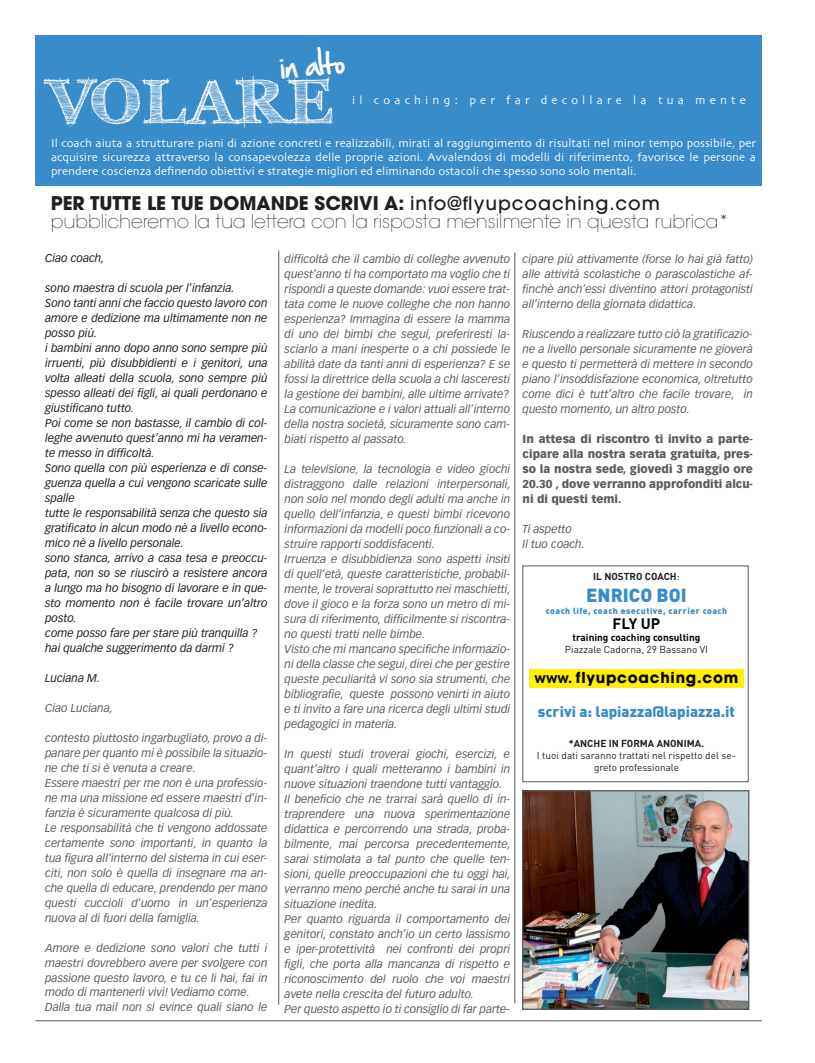
<style>
.page{position:relative;width:815px;height:1063px;background:#fff}
.page>*{position:absolute;margin:0;border:0;box-sizing:border-box;transform-origin:0 0}
.t1{font:700 62.5px "FFF Tusj";letter-spacing:.05em;color:#fff}
.t2{font:25px "Hand Of Sean";color:#fff}
.t3{font:200 18.75px/18.8px "Avant Garde";color:#231f20}
.t4{font:900 18.75px "DIN";color:#388cc9}
.t5{font:900 15px "DIN";color:#388cc9}
.t6{font:700 15px "Avant Garde";letter-spacing:.05em;color:#000}
.t7{font:700 15px "DIN";color:#000}
.t8{font:11.88px/14.2px "Skia";color:#fff;text-align:justify}
.t9{font:11.88px "Skia";letter-spacing:.35em;color:#fff}
.t10{font:italic 11.25px/15px "Vectora LH";color:#5d5d5e}
.t11{font:italic 11.25px/15px "Vectora LH";color:#231f20}
.t12{font:900 11.25px/15px "Vectora LH";color:#5d5d5e;text-align:justify}
.t13{font:10px/12px "DIN";color:#231f20;text-align:center}
.t14{font:700 10px "DIN";color:#231f20}
.t15{font:700 10px "DIN";color:#000}
.t16{font:900 8.75px "DIN";letter-spacing:.05em;color:#388cc9}
.s1{font-weight:700}
.s2{font-weight:500}
.s3{font-weight:400}
.s4{font-family:"DIN"}
</style>
<div class="page">
<div style="left:35px;top:35px;width:727px;height:151px;background:#388cc9"></div>
<hr style="left:35px;top:1020px;width:727px;height:1px;background:#57585a">
<hr style="left:515px;top:253px;width:1px;height:750px;background:#57585a">
<hr style="left:279px;top:250px;width:1px;height:755px;background:#57585a">
<div style="left:529px;top:669px;width:214px;height:18px;background:#fff101"></div>
<img style="left:524px;top:792px;width:223px;height:216px">
<div style="left:522px;top:790px;width:227px;height:220px;border:1px solid #57585a"></div>
<h2 class="t2" style="left:278px;top:46px;width:66px;rotate:-6deg">in alto</h2>
<h1 class="t1" style="left:48px;top:64px;width:286px">VOLARE</h1>
<p class="t9" style="left:352px;top:93px;width:395px">il coaching: per far decollare la tua mente</p>
<p class="t8" style="left:51px;top:136px;width:706px">Il coach aiuta a strutturare piani di azione concreti e realizzabili, mirati al raggiungimento di risultati nel minor tempo possibile, per acquisire sicurezza attraverso la consapevolezza delle proprie azioni. Avvalendosi di modelli di riferimento, favorisce le persone a prendere coscienza definendo obiettivi e strategie migliori ed eliminando ostacoli che spesso sono solo mentali.</p>
<h3 class="t3" style="left:51px;top:194px;width:680px"><span class="s1">PER TUTTE LE TUE DOMANDE SCRIVI A:</span> <span class="s2">info@flyupcoaching.com </span>pubblicheremo la tua lettera con la risposta mensilmente in questa rubrica*</h3>
<p class="t10" style="left:285px;top:252px;width:227px;text-align:justify">difficoltà che il cambio di colleghe avvenuto quest’anno ti ha comportato ma voglio che ti rispondi a queste domande: vuoi essere trat&shy;tata come le nuove colleghe che non hanno esperienza? Immagina di essere la mamma di uno dei bimbi che segui, preferiresti la&shy;sciarlo a mani inesperte o a chi possiede le abilità date da tanti anni di esperienza? E se fossi la direttrice della scuola a chi lasceresti la gestione dei bambini, alle ultime arrivate?<br>La comunicazione e i valori attuali all’interno della nostra società, sicuramente sono cam&shy;biati rispetto al passato.</p>
<p class="t10" style="left:285px;top:462px;width:228px">La televisione, la tecnologia e video giochi distraggono dalle relazioni interpersonali, non solo nel mondo degli adulti ma anche in quello dell’infanzia, e questi bimbi ricevono informazioni da modelli poco funzionali a co&shy;struire rapporti soddisfacenti.<br>Irruenza e disubbidienza sono aspetti insiti di quell’età, queste caratteristiche, probabil&shy;mente, le troverai soprattutto nei maschietti, dove il gioco e la forza sono un metro di mi&shy;sura di riferimento, difficilmente si riscontra&shy;no questi tratti nelle bimbe.<br>Visto che mi mancano specifiche informazio&shy;ni della classe che segui, direi che per gestire queste peculiarità vi sono sia strumenti, che bibliografie, queste possono venirti in aiuto e ti invito a fare una ricerca degli ultimi studi pedagogici in materia.</p>
<p class="t10" style="left:285px;top:747px;width:228px">In questi studi troverai giochi, esercizi, e quant’altro i quali metteranno i bambini in nuove situazioni traendone tutti vantaggio.<br>Il beneficio che ne trarrai sarà quello di in&shy;traprendere una nuova sperimentazione didattica e percorrendo una strada, proba&shy;bilmente, mai percorsa precedentemente, sarai stimolata a tal punto che quelle ten&shy;sioni, quelle preoccupazioni che tu oggi hai, verranno meno perché anche tu sarai in una situazione inedita.<br>Per quanto riguarda il comportamento dei genitori, constato anch’io un certo lassismo e iper-protettività nei confronti dei propri figli, che porta alla mancanza di rispetto e riconoscimento del ruolo che voi maestri avete nella crescita del futuro adulto.<br>Per questo aspetto io ti consiglio di far parte-</p>
<p class="t11" style="left:45px;top:250px;width:61px">Ciao coach,</p>
<p class="t11" style="left:45px;top:280px;width:224px">sono maestra di scuola per l’infanzia.<br>Sono tanti anni che faccio questo lavoro con amore e dedizione ma ultimamente non ne posso più.<br>i bambini anno dopo anno sono sempre più irruenti, più disubbidienti e i genitori, una volta alleati della scuola, sono sempre più spesso alleati dei figli, ai quali perdonano e giustificano tutto.<br>Poi come se non bastasse, il cambio di col&shy;leghe avvenuto quest’anno mi ha veramen&shy;te messo in difficoltà.<br>Sono quella con più esperienza e di conse&shy;guenza quella a cui vengono scaricate sulle spalle<br>tutte le responsabilità senza che questo sia gratificato in alcun modo nè a livello econo&shy;mico nè a livello personale.<br>sono stanca, arrivo a casa tesa e preoccu&shy;pata, non so se riuscirò a resistere ancora a lungo ma ho bisogno di lavorare e in que&shy;sto momento non è facile trovare un’altro posto.<br>come posso fare per stare più tranquilla ? hai qualche suggerimento da darmi ?</p>
<p class="t11" style="left:45px;top:670px;width:57px">Luciana M.</p>
<p class="t10" style="left:45px;top:700px;width:69px">Ciao Luciana,</p>
<p class="t10" style="left:45px;top:730px;width:224px">contesto piuttosto ingarbugliato, provo a di&shy;panare per quanto mi è possibile la situazio&shy;ne che ti si è venuta a creare.<br>Essere maestri per me non è una professio&shy;ne ma una missione ed essere maestri d’in&shy;fanzia è sicuramente qualcosa di più.<br>Le responsabilità che ti vengono addossate certamente sono importanti, in quanto la tua figura all’interno del sistema in cui eser&shy;citi, non solo è quella di insegnare ma an&shy;che quella di educare, prendendo per mano questi cuccioli d’uomo in un’esperienza nuova al di fuori della famiglia.</p>
<p class="t10" style="left:45px;top:940px;width:224px">Amore e dedizione sono valori che tutti i maestri dovrebbero avere per svolgere con passione questo lavoro, e tu ce li hai, fai in modo di mantenerli vivi! Vediamo come.<br>Dalla tua mail non si evince quali siano le</p>
<p class="t10" style="left:523px;top:252px;width:232px;text-align:justify">cipare più attivamente (forse lo hai già fatto) alle attività scolastiche o parascolastiche af&shy;finchè anch’essi diventino attori protagonisti all’interno della giornata didattica.</p>
<p class="t10" style="left:523px;top:327px;width:232px;text-align:justify">Riuscendo a realizzare tutto ciò la gratificazio&shy;ne a livello personale sicuramente ne gioverà e questo ti permetterà di mettere in secondo piano l’insoddisfazione economica, oltretutto come dici è tutt’altro che facile trovare, in questo momento, un altro posto.</p>
<p class="t12" style="left:523px;top:432px;width:232px">In attesa di riscontro ti invito a parte&shy;cipare alla nostra serata gratuita, pres&shy;so la nostra sede, giovedì 3 maggio ore 20.30 , dove verranno approfonditi alcu&shy;ni di questi temi.</p>
<p class="t10" style="left:523px;top:522px;width:64px">Ti aspetto<br>Il tuo coach.</p>
<p class="t14" style="left:593px;top:570px;width:88px">IL NOSTRO COACH<span class="s3">:</span></p>
<h3 class="t4" style="left:586px;top:583px;width:102px">Enrico Boi</h3>
<p class="t16" style="left:546px;top:604px;width:183px">coach life, coach esecutive, carrier coach</p>
<h3 class="t7" style="left:613px;top:613px;width:49px">FLY UP</h3>
<p class="t15" style="left:573px;top:630px;width:129px">training coaching consulting</p>
<p class="t13" style="left:565px;top:643px;width:145px">Piazzale Cadorna, 29 Bassano VI</p>
<h3 class="t6" style="left:535px;top:668px;width:205px"><span class="s4">www.</span> flyupcoaching.com</h3>
<h3 class="t5" style="left:538px;top:702px;width:199px">scrivi a: lapiazza@lapiazza.it</h3>
<p class="t14" style="left:569px;top:737px;width:13px">*anch</p>
<p class="t14" style="left:600px;top:737px;width:28px">e in for</p>
<p class="t14" style="left:640px;top:737px;width:24px">ma anoni</p>
<p class="t14" style="left:687px;top:737px;width:19px">ma.</p>
<p class="t13" style="left:537px;top:749px;width:200px">I tuoi dati saranno trattati nel rispetto del se&shy;greto professionale</p>
</div>
